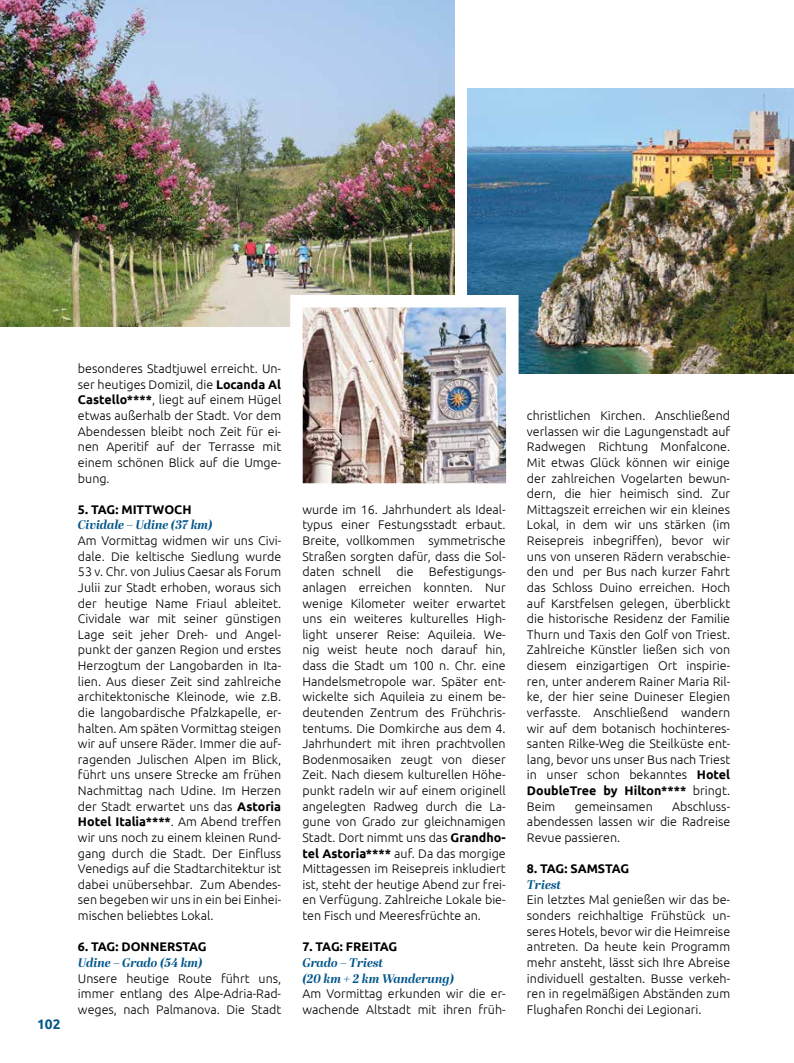
<style>
.page{position:relative;width:794px;height:1063px;background:#fff}
.page>*{position:absolute;margin:0;border:0;box-sizing:border-box;transform-origin:0 0}
.t1{font:700 13.75px "Ubuntu";color:#00568b}
.t2{font:300 12.5px/15.6px "Ubuntu";color:#000;text-align:justify}
.t3{font:italic 700 12.5px/15.6px "Abril Display";color:#00568b}
.t4{font:700 12.5px "Ubuntu";color:#000}
.t5{font:700 12.5px "Ubuntu";letter-spacing:-.025em;color:#000}
.s1{font-weight:700}
</style>
<div class="page">
<img style="left:0;top:0;width:455px;height:326px">
<img style="left:467px;top:89px;width:327px;height:284px">
<img style="left:303px;top:308px;width:202px;height:175px">
<p class="t1" style="left:37px;top:1016px;width:25px">102</p>
<p class="t2" style="left:78px;top:361px;width:205px">besonderes Stadtjuwel erreicht. Un&shy;ser heutiges Domizil, die <span class="s1">Locanda Al Castello****</span>, liegt auf einem Hügel etwas außerhalb der Stadt. Vor dem Abendessen bleibt noch Zeit für ei&shy;nen Aperitif auf der Terrasse mit einem schönen Blick auf die Umge&shy;bung.</p>
<p class="t4" style="left:78px;top:502px;width:115px">5. TAG: MITTWOCH</p>
<p class="t3" style="left:78px;top:518px;width:136px">Cividale – Udine (37 km)</p>
<p class="t2" style="left:78px;top:532px;width:205px">Am Vormittag widmen wir uns Civi&shy;dale. Die keltische Siedlung wurde 53 v. Chr. von Julius Caesar als Forum Julii zur Stadt erhoben, woraus sich der heutige Name Friaul ableitet.<br>Cividale war mit seiner günstigen Lage seit jeher Dreh- und Angel&shy;punkt der ganzen Region und erstes Herzogtum der Langobarden in Ita&shy;lien. Aus dieser Zeit sind zahlreiche architektonische Kleinode, wie z.B. die langobardische Pfalzkapelle, er&shy;halten. Am späten Vormittag steigen wir auf unsere Räder. Immer die auf&shy;ragenden Julischen Alpen im Blick, führt uns unsere Strecke am frühen Nachmittag nach Udine. Im Herzen der Stadt erwartet uns das <span class="s1">Astoria Hotel Italia****</span>. Am Abend treffen wir uns noch zu einem kleinen Rund&shy;gang durch die Stadt. Der Einfluss Venedigs auf die Stadtarchitektur ist dabei unübersehbar. Zum Abendes&shy;sen begeben wir uns in ein bei Einhei&shy;mischen beliebtes Lokal.</p>
<p class="t4" style="left:78px;top:939px;width:130px">6. TAG: DONNERSTAG</p>
<p class="t3" style="left:78px;top:955px;width:126px">Udine – Grado (54 km)</p>
<p class="t2" style="left:78px;top:970px;width:205px">Unsere heutige Route führt uns, immer entlang des Alpe-Adria-Rad&shy;weges, nach Palmanova. Die Stadt</p>
<p class="t2" style="left:302px;top:501px;width:205px">wurde im 16. Jahrhundert als Ideal&shy;typus einer Festungsstadt erbaut.<br>Breite, vollkommen symmetrische Straßen sorgten dafür, dass die Sol&shy;daten schnell die Befestigungs&shy;anlagen erreichen konnten. Nur wenige Kilometer weiter erwartet uns ein weiteres kulturelles High&shy;light unserer Reise: Aquileia. We&shy;nig weist heute noch darauf hin, dass die Stadt um 100 n. Chr. eine Handelsmetropole war. Später ent&shy;wickelte sich Aquileia zu einem be&shy;deutenden Zentrum des Frühchris&shy;tentums. Die Domkirche aus dem 4.<br>Jahrhundert mit ihren prachtvollen Bodenmosaiken zeugt von dieser Zeit. Nach diesem kulturellen Höhe&shy;punkt radeln wir auf einem originell angelegten Radweg durch die La&shy;gune von Grado zur gleichnamigen Stadt. Dort nimmt uns das <span class="s1">Grandho&shy;tel Astoria****</span> auf. Da das morgige Mittagessen im Reisepreis inkludiert ist, steht der heutige Abend zur frei&shy;en Verfügung. Zahlreiche Lokale bie&shy;ten Fisch und Meeresfrüchte an.</p>
<p class="t4" style="left:302px;top:939px;width:96px">7. TAG: FREITAG</p>
<p class="t3" style="left:302px;top:955px;width:153px">Grado – Triest<br>(20 km + 2 km Wanderung)</p>
<p class="t2" style="left:302px;top:986px;width:205px">Am Vormittag erkunden wir die er&shy;wachende Altstadt mit ihren früh-</p>
<p class="t2" style="left:527px;top:407px;width:205px">christlichen Kirchen. Anschließend verlassen wir die Lagungenstadt auf Radwegen Richtung Monfalcone.<br>Mit etwas Glück können wir einige der zahlreichen Vogelarten bewun&shy;dern, die hier heimisch sind. Zur Mittagszeit erreichen wir ein kleines Lokal, in dem wir uns stärken (im Reisepreis inbegriffen), bevor wir uns von unseren Rädern verabschie&shy;den und per Bus nach kurzer Fahrt das Schloss Duino erreichen. Hoch auf Karstfelsen gelegen, überblickt die historische Residenz der Familie Thurn und Taxis den Golf von Triest.<br>Zahlreiche Künstler ließen sich von diesem einzigartigen Ort inspirie&shy;ren, unter anderem Rainer Maria Ril&shy;ke, der hier seine Duineser Elegien verfasste. Anschließend wandern wir auf dem botanisch hochinteres&shy;santen Rilke-Weg die Steilküste ent&shy;lang, bevor uns unser Bus nach Triest in unser schon bekanntes <span class="s1">Hotel DoubleTree by Hilton****</span> bringt.<br>Beim</p>
<p class="t2" style="left:527px;top:798px;width:205px;text-indent:145px">Abschluss&shy;abendessen lassen wir die Radreise Revue passieren.</p>
<p class="t5" style="left:527px;top:861px;width:104px">8. TAG: SAMSTAG</p>
<p class="t3" style="left:527px;top:877px;width:36px">Triest</p>
<p class="t2" style="left:527px;top:892px;width:205px">Ein letztes Mal genießen wir das be&shy;sonders reichhaltige Frühstück un&shy;seres Hotels, bevor wir die Heimreise antreten. Da heute kein Programm mehr ansteht, lässt sich Ihre Abreise individuell gestalten. Busse verkeh&shy;ren in regelmäßigen Abständen zum Flughafen Ronchi dei Legionari.</p>
<p class="t2" style="left:574px;top:798px;width:80px">gemeinsamen</p>
</div>
